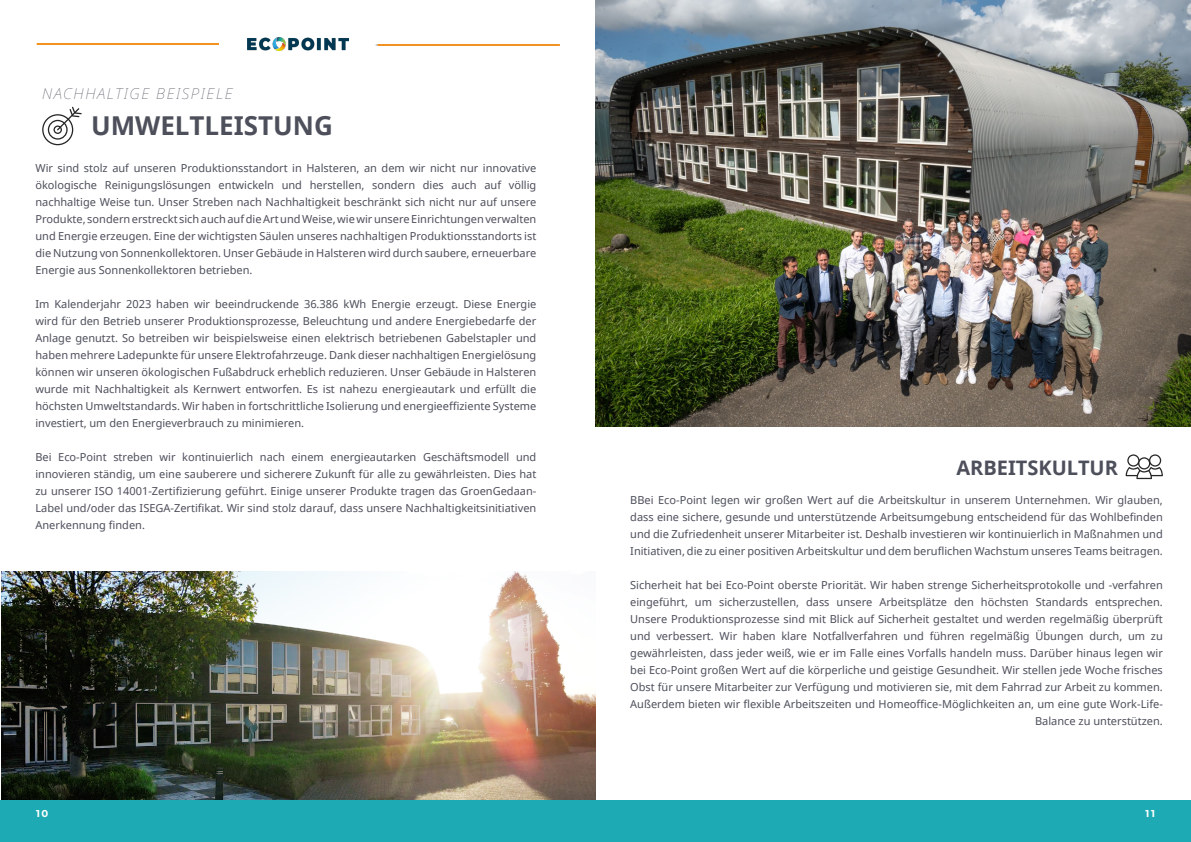
<style>
.page{position:relative;width:1191px;height:842px;background:#fff}
.page>*{position:absolute;margin:0;border:0;box-sizing:border-box;transform-origin:0 0}
.TOC_-_Align_Left{font:700 26px "Noto Sans";color:#4d4f5b}
.TOC_-_Align_Left-2{font:700 20px "Noto Sans";color:#4d4f5b}
.Subheading_01{font:italic 100 15px "Noto Sans";letter-spacing:.1em;color:#4d4f5b}
.Body_01_-_Align_Left{font:11px/17px "Noto Sans";color:#4d4f5b;text-align:justify}
.t1{font:700 10px "Montserrat";color:#fff}
</style>
<div class="page">
<div style="left:0;top:800px;width:1191px;height:42px;background:#1daab4"></div>
<img style="left:1px;top:571px;width:594px;height:229px">
<img style="left:595px;top:0;width:596px;height:427px">
<svg style="left:42px;top:107px;width:40px;height:38px"></svg>
<svg style="left:1125px;top:454px;width:38px;height:25px"></svg>
<hr style="left:375px;top:44px;width:183px;height:2px;background:#cacfd2">
<hr style="left:377px;top:44px;width:183px;height:2px;background:#f29220">
<img style="left:248px;top:38px;width:100px;height:12px">
<hr style="left:37px;top:43px;width:182px;height:2px;background:#f29220">
<p class="Subheading_01" style="left:42px;top:83px;width:192px">NACHHALTIGE BEISPIELE</p>
<p class="TOC_-_Align_Left" style="left:91px;top:107px;width:243px">UMWELTLEISTUNG</p>
<p class="Body_01_-_Align_Left" style="left:35px;top:159px;width:502px">Wir sind stolz auf unseren Produktionsstandort in Halsteren, an dem wir nicht nur innovative ökologische Reinigungslösungen entwickeln und herstellen, sondern dies auch auf völlig nachhaltige Weise tun. Unser Streben nach Nachhaltigkeit beschränkt sich nicht nur auf unsere Produkte, sondern erstreckt sich auch auf die Art und Weise, wie wir unsere Einrichtungen verwalten und Energie erzeugen. Eine der wichtigsten Säulen unseres nachhaltigen Produktionsstandorts ist die Nutzung von Sonnenkollektoren. Unser Gebäude in Halsteren wird durch saubere, erneuerbare Energie aus Sonnenkollektoren betrieben.</p>
<p class="Body_01_-_Align_Left" style="left:35px;top:295px;width:502px">Im Kalenderjahr 2023 haben wir beeindruckende 36.386 kWh Energie erzeugt. Diese Energie wird für den Betrieb unserer Produktionsprozesse, Beleuchtung und andere Energiebedarfe der Anlage genutzt. So betreiben wir beispielsweise einen elektrisch betriebenen Gabelstapler und haben mehrere Ladepunkte für unsere Elektrofahrzeuge. Dank dieser nachhaltigen Energielösung können wir unseren ökologischen Fußabdruck erheblich reduzieren. Unser Gebäude in Halsteren wurde mit Nachhaltigkeit als Kernwert entworfen. Es ist nahezu energieautark und erfüllt die höchsten Umweltstandards. Wir haben in fortschrittliche Isolierung und energieeffiziente Systeme investiert, um den Energieverbrauch zu minimieren.</p>
<p class="Body_01_-_Align_Left" style="left:35px;top:448px;width:502px">Bei Eco-Point streben wir kontinuierlich nach einem energieautarken Geschäftsmodell und innovieren ständig, um eine sauberere und sicherere Zukunft für alle zu gewährleisten. Dies hat zu unserer ISO 14001-Zertifizierung geführt. Einige unserer Produkte tragen das GroenGedaan-Label und/oder das ISEGA-Zertifikat. Wir sind stolz darauf, dass unsere Nachhaltigkeitsinitiativen Anerkennung finden.</p>
<p class="TOC_-_Align_Left-2" style="left:956px;top:453px;width:163px">ARBEITSKULTUR</p>
<p class="Body_01_-_Align_Left" style="left:630px;top:491px;width:534px">BBei Eco-Point legen wir großen Wert auf die Arbeitskultur in unserem Unternehmen. Wir glauben, dass eine sichere, gesunde und unterstützende Arbeitsumgebung entscheidend für das Wohlbefinden und die Zufriedenheit unserer Mitarbeiter ist. Deshalb investieren wir kontinuierlich in Maßnahmen und Initiativen, die zu einer positiven Arbeitskultur und dem beruflichen Wachstum unseres Teams beitragen.</p>
<p class="Body_01_-_Align_Left" style="left:630px;top:576px;width:534px;text-align:right">Sicherheit hat bei Eco-Point oberste Priorität. Wir haben strenge Sicherheitsprotokolle und -verfahren eingeführt, um sicherzustellen, dass unsere Arbeitsplätze den höchsten Standards entsprechen.<br>Unsere Produktionsprozesse sind mit Blick auf Sicherheit gestaltet und werden regelmäßig überprüft und verbessert. Wir haben klare Notfallverfahren und führen regelmäßig Übungen durch, um zu gewährleisten, dass jeder weiß, wie er im Falle eines Vorfalls handeln muss. Darüber hinaus legen wir bei Eco-Point großen Wert auf die körperliche und geistige Gesundheit. Wir stellen jede Woche frisches Obst für unsere Mitarbeiter zur Verfügung und motivieren sie, mit dem Fahrrad zur Arbeit zu kommen.<br>Außerdem bieten wir flexible Arbeitszeiten und Homeoffice-Möglichkeiten an, um eine gute Work-Life-Balance zu unterstützen.</p>
<p class="t1" style="left:36px;top:806px;width:14px">10</p>
<p class="t1" style="left:1145px;top:806px;width:11px">11</p>
</div>
